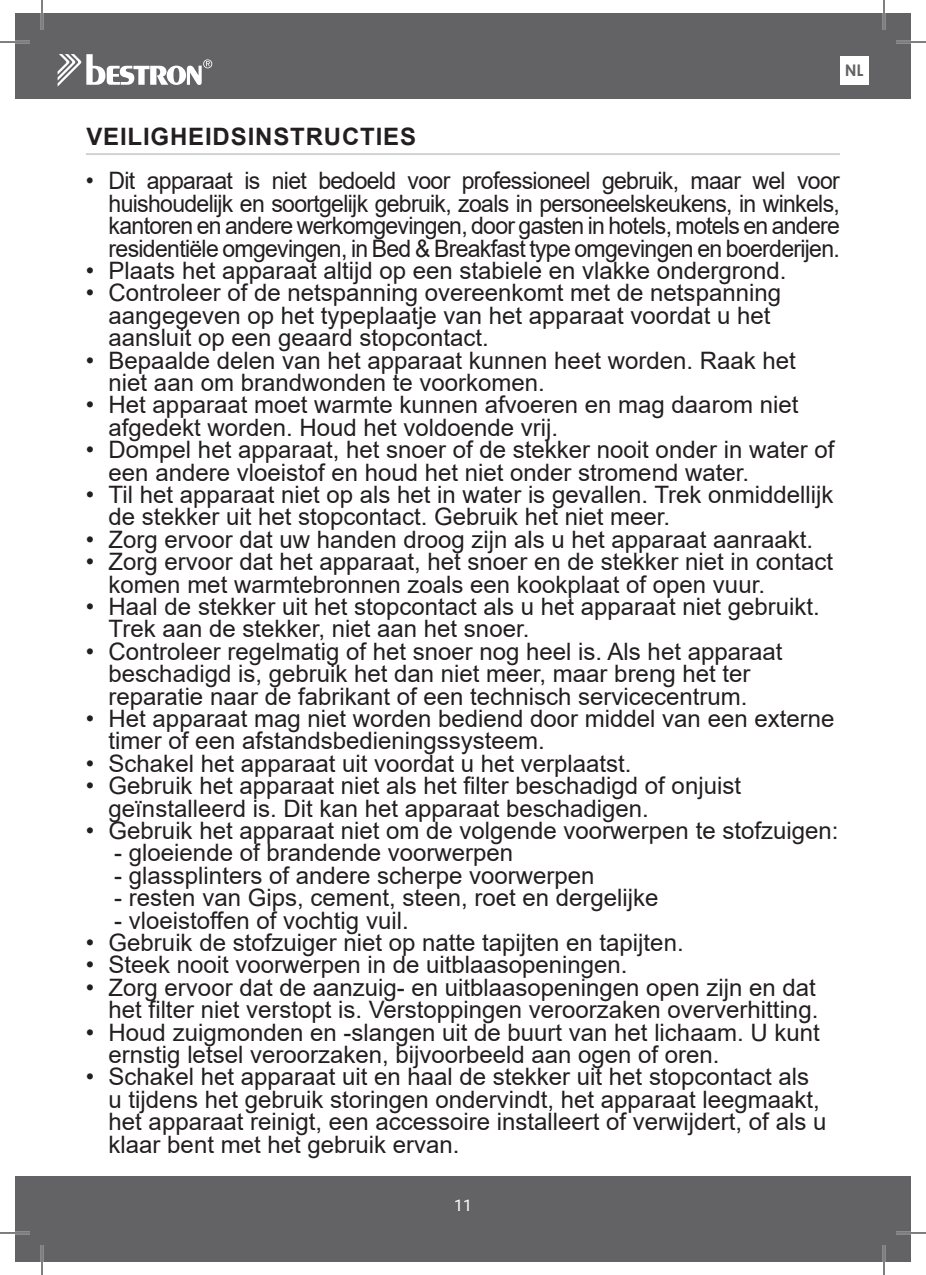
<style>
.page{position:relative;width:926px;height:1275px;background:#fff}
.page>*{position:absolute;margin:0;border:0;box-sizing:border-box;transform-origin:0 0}
.t1{font:24px/22.4px "Arial";color:#231f20}
.t2{font:24px/22.4px "Arial";color:#231f20;text-align:justify;scale:.96 1}
.t3{font:700 24px "Arial";letter-spacing:.035em;color:#231f20}
.t4{font:16px "Roboto";color:#fff}
.t5{font:700 16px "Century Gothic";color:#636366}
</style>
<div class="page">
<div style="left:15px;top:14px;width:896px;height:85px;background:#636366"></div>
<div style="left:15px;top:1176px;width:896px;height:85px;background:#636366"></div>
<svg style="left:58px;top:54px;width:154px;height:32px"></svg>
<div style="left:840px;top:56px;width:28px;height:29px;background:#fff"></div>
<hr style="left:86px;top:153px;width:754px;height:2px;background:#d1d2d4">
<hr style="left:0;top:41px;width:30px;height:2px;background:#fff">
<hr style="left:896px;top:41px;width:30px;height:2px;background:#fff">
<hr style="left:0;top:1231px;width:30px;height:3px;background:#fff">
<hr style="left:896px;top:1231px;width:30px;height:3px;background:#fff">
<hr style="left:41px;top:0;width:2px;height:30px;background:#fff">
<hr style="left:41px;top:1245px;width:2px;height:30px;background:#fff">
<hr style="left:883px;top:0;width:2px;height:30px;background:#fff">
<hr style="left:883px;top:1245px;width:2px;height:30px;background:#fff">
<hr style="left:0;top:42px;width:30px;height:1px;background:#000">
<hr style="left:896px;top:42px;width:30px;height:1px;background:#000">
<hr style="left:0;top:1232px;width:30px;height:1px;background:#000">
<hr style="left:896px;top:1232px;width:30px;height:1px;background:#000">
<hr style="left:42px;top:0;width:1px;height:30px;background:#000">
<hr style="left:42px;top:1245px;width:1px;height:30px;background:#000">
<hr style="left:884px;top:0;width:1px;height:30px;background:#000">
<hr style="left:884px;top:1245px;width:1px;height:30px;background:#000">
<p class="t5" style="left:845px;top:58px;width:20px">NL</p>
<p class="t3" style="left:86px;top:119px;width:331px">VEILIGHEIDSINSTRUCTIES</p>
<p class="t2" style="left:109px;top:170px;width:763px;text-indent:-23px">• Dit apparaat is niet bedoeld voor professioneel gebruik, maar wel voor huishoudelijk en soortgelijk gebruik, zoals in personeelskeukens, in winkels, kantoren en andere werkomgevingen, door gasten in hotels, motels en andere residentiële omgevingen, in Bed &amp; Breakfast type omgevingen en boerderijen.</p>
<p class="t1" style="left:86px;top:259px;width:702px">• Plaats het apparaat altijd op een stabiele en vlakke ondergrond.</p>
<p class="t1" style="left:109px;top:282px;width:674px;text-indent:-23px">• Controleer of de netspanning overeenkomt met de netspanning aangegeven op het typeplaatje van het apparaat voordat u het aansluit op een geaard stopcontact.</p>
<p class="t1" style="left:109px;top:349px;width:689px;text-indent:-23px">• Bepaalde delen van het apparaat kunnen heet worden. Raak het niet aan om brandwonden te voorkomen.</p>
<p class="t1" style="left:109px;top:393px;width:691px;text-indent:-23px">• Het apparaat moet warmte kunnen afvoeren en mag daarom niet afgedekt worden. Houd het voldoende vrij.</p>
<p class="t1" style="left:109px;top:438px;width:727px;text-indent:-23px">• Dompel het apparaat, het snoer of de stekker nooit onder in water of een andere vloeistof en houd het niet onder stromend water.</p>
<p class="t1" style="left:109px;top:483px;width:726px;text-indent:-23px">• Til het apparaat niet op als het in water is gevallen. Trek onmiddellijk de stekker uit het stopcontact. Gebruik het niet meer.</p>
<p class="t1" style="left:86px;top:528px;width:729px">• Zorg ervoor dat uw handen droog zijn als u het apparaat aanraakt.</p>
<p class="t1" style="left:109px;top:550px;width:726px;text-indent:-23px">• Zorg ervoor dat het apparaat, het snoer en de stekker niet in contact komen met warmtebronnen zoals een kookplaat of open vuur.</p>
<p class="t1" style="left:109px;top:595px;width:713px;text-indent:-23px">• Haal de stekker uit het stopcontact als u het apparaat niet gebruikt.<br>Trek aan de stekker, niet aan het snoer.</p>
<p class="t1" style="left:86px;top:640px;width:698px;text-align:center">• Controleer regelmatig of het snoer nog heel is. Als het apparaat beschadigd is, gebruik het dan niet meer, maar breng het ter reparatie naar de fabrikant of een technisch servicecentrum.</p>
<p class="t1" style="left:109px;top:707px;width:727px;text-indent:-23px">• Het apparaat mag niet worden bediend door middel van een externe timer of een afstandsbedieningssysteem.</p>
<p class="t1" style="left:86px;top:752px;width:547px">• Schakel het apparaat uit voordat u het verplaatst.</p>
<p class="t1" style="left:109px;top:774px;width:634px;text-indent:-23px">• Gebruik het apparaat niet als het filter beschadigd of onjuist geïnstalleerd is. Dit kan het apparaat beschadigen.</p>
<p class="t1" style="left:86px;top:819px;width:754px">• Gebruik het apparaat niet om de volgende voorwerpen te stofzuigen:</p>
<p class="t1" style="left:114px;top:841px;width:400px">- gloeiende of brandende voorwerpen</p>
<p class="t1" style="left:114px;top:864px;width:482px">- glassplinters of andere scherpe voorwerpen</p>
<p class="t1" style="left:114px;top:886px;width:546px">- resten van Gips, cement, steen, roet en dergelijke</p>
<p class="t1" style="left:114px;top:909px;width:296px">- vloeistoffen of vochtig vuil.</p>
<p class="t1" style="left:86px;top:931px;width:599px">• Gebruik de stofzuiger niet op natte tapijten en tapijten.</p>
<p class="t1" style="left:86px;top:953px;width:543px">• Steek nooit voorwerpen in de uitblaasopeningen.</p>
<p class="t1" style="left:86px;top:976px;width:734px;text-align:right">• Zorg ervoor dat de aanzuig- en uitblaasopeningen open zijn en dat het filter niet verstopt is. Verstoppingen veroorzaken oververhitting.</p>
<p class="t1" style="left:109px;top:1020px;width:713px;text-indent:-23px">• Houd zuigmonden en -slangen uit de buurt van het lichaam. U kunt ernstig letsel veroorzaken, bijvoorbeeld aan ogen of oren.</p>
<p class="t1" style="left:109px;top:1065px;width:719px;text-indent:-23px">• Schakel het apparaat uit en haal de stekker uit het stopcontact als u tijdens het gebruik storingen ondervindt, het apparaat leegmaakt, het apparaat reinigt, een accessoire installeert of verwijdert, of als u klaar bent met het gebruik ervan.</p>
<p class="t4" style="left:454px;top:1193px;width:19px">11</p>
</div>
